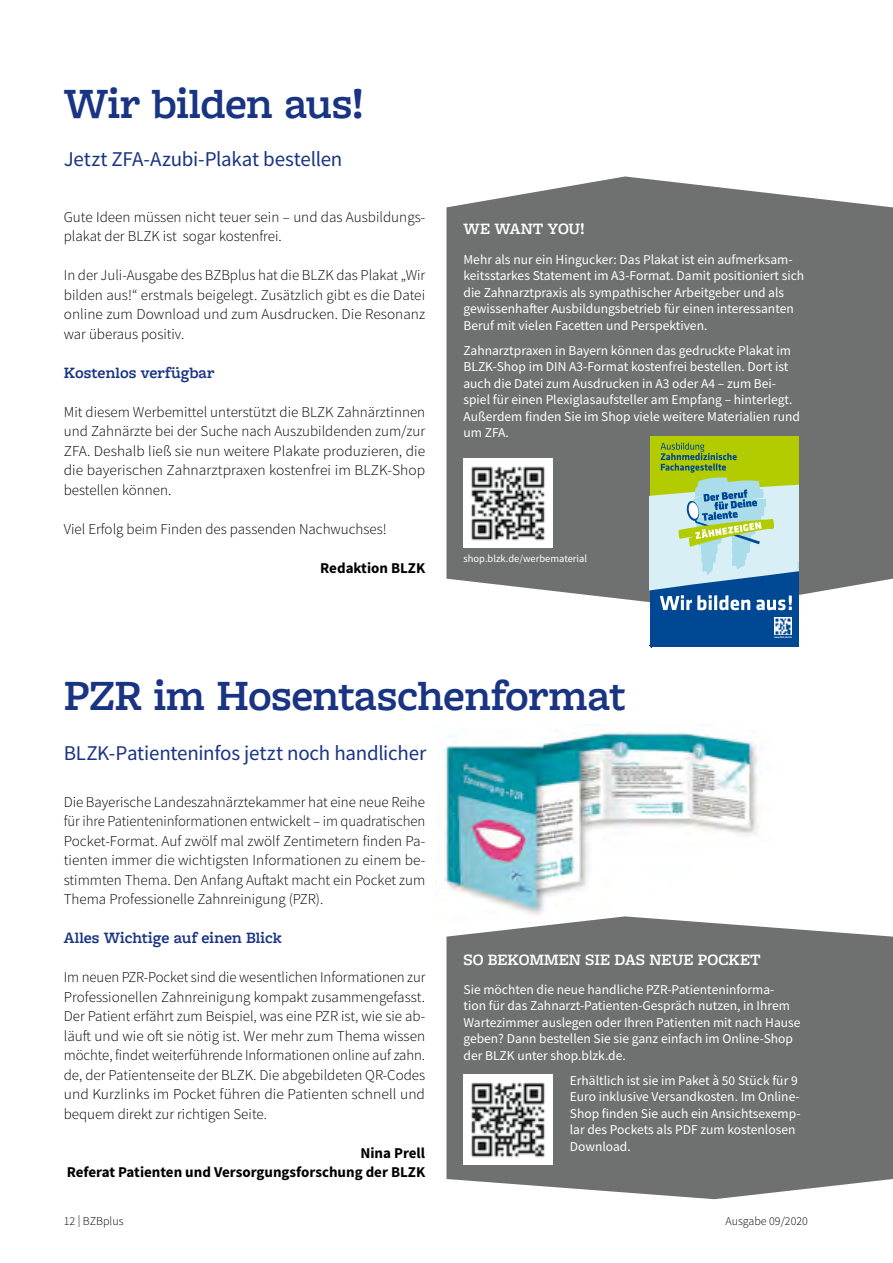
<style>
.page{position:relative;width:893px;height:1263px;background:#fff}
.page>*{position:absolute;margin:0;border:0;box-sizing:border-box;transform-origin:0 0}
.t1{font:600 45px "Freight Macro Pro";letter-spacing:-.015em;color:#1a3484}
.t2{font:21px "Source Sans Pro";letter-spacing:-.015em;color:#1a3484}
.t3{font:600 16.5px "Freight Macro Pro";color:#1a3484}
.t4{font:600 16.5px "Freight Macro Pro";color:#fff}
.t5{font:300 15px/19.5px "Source Sans Pro";color:#000;text-align:justify}
.t6{font:700 15px/19.5px "Source Sans Pro";color:#000;text-align:right}
.t7{font:13.5px/16.5px "Source Sans Pro";color:#fff}
.t8{font:300 12px "Source Sans Pro";color:#000}
.t9{font:10.5px "Source Sans Pro";color:#fff}
</style>
<div class="page">
<img style="left:441px;top:724px;width:318px;height:191px">
<svg style="left:446px;top:916px;width:447px;height:283px;background:#7a7b7b"></svg>
<img style="left:463px;top:1075px;width:90px;height:89px">
<svg style="left:446px;top:176px;width:447px;height:427px;background:#797a7a"></svg>
<img style="left:463px;top:458px;width:90px;height:89px">
<div style="left:650px;top:537px;width:148px;height:110px;background:#004893"></div>
<div style="left:650px;top:436px;width:148px;height:106px;background:#b3cc00"></div>
<div style="left:774px;top:617px;width:18px;height:18px;background:#fff"></div>
<img style="left:775px;top:618px;width:16px;height:17px">
<svg style="left:774px;top:636px;width:18px;height:2px"></svg>
<svg style="left:650px;top:443px;width:149px;height:167px"></svg>
<h1 class="t1" style="left:64px;top:72px;width:302px">Wir bilden aus!</h1>
<h2 class="t2" style="left:64px;top:145px;width:280px">Jetzt ZFA-Azubi-Plakat bestellen</h2>
<p class="t5" style="left:64px;top:207px;width:363px">Gute Ideen müssen nicht teuer sein – und das Ausbildungs&shy;plakat der BLZK ist sogar kostenfrei.</p>
<p class="t5" style="left:64px;top:265px;width:363px">In der Juli-Ausgabe des BZBplus hat die BLZK das Plakat „Wir bilden aus!“ erstmals beigelegt. Zusätzlich gibt es die Datei online zum Download und zum Ausdrucken. Die Resonanz war überaus positiv.</p>
<p class="t3" style="left:64px;top:361px;width:152px">Kostenlos verfügbar</p>
<p class="t5" style="left:64px;top:402px;width:363px">Mit diesem Werbemittel unterstützt die BLZK Zahnärztinnen und Zahnärzte bei der Suche nach Auszubildenden zum/zur ZFA. Deshalb ließ sie nun weitere Plakate produzieren, die die bayerischen Zahnarztpraxen kostenfrei im BLZK-Shop bestellen können.</p>
<p class="t5" style="left:64px;top:519px;width:324px">Viel Erfolg beim Finden des passenden Nachwuchses!</p>
<p class="t6" style="left:320px;top:558px;width:106px">Redaktion BLZK</p>
<p class="t4" style="left:463px;top:217px;width:123px">WE WANT YOU!</p>
<p class="t7" style="left:463px;top:251px;width:342px">Mehr als nur ein Hingucker: Das Plakat ist ein aufmerksam&shy;keitsstarkes Statement im A3-Format. Damit positioniert sich die Zahnarztpraxis als sympathischer Arbeitgeber und als gewissenhafter Ausbildungsbetrieb für einen interessanten Beruf mit vielen Facetten und Perspektiven.</p>
<p class="t7" style="left:463px;top:342px;width:338px">Zahnarztpraxen in Bayern können das gedruckte Plakat im BLZK-Shop im DIN A3-Format kostenfrei bestellen. Dort ist auch die Datei zum Ausdrucken in A3 oder A4 – zum Bei&shy;spiel für einen Plexiglasaufsteller am Empfang – hinterlegt.<br>Außerdem finden Sie im Shop viele weitere Materialien rund um ZFA.</p>
<p class="t9" style="left:463px;top:552px;width:125px">shop.blzk.de/werbematerial</p>
<h1 class="t1" style="left:64px;top:664px;width:563px">PZR im Hosentaschenformat</h1>
<h2 class="t2" style="left:64px;top:739px;width:364px">BLZK-Patienteninfos jetzt noch handlicher</h2>
<p class="t5" style="left:64px;top:792px;width:363px">Die Bayerische Landeszahnärztekammer hat eine neue Reihe für ihre Patienteninformationen entwickelt – im quadratischen Pocket-Format. Auf zwölf mal zwölf Zentimetern finden Pa&shy;tienten immer die wichtigsten Informationen zu einem be&shy;stimmten Thema. Den Anfang Auftakt macht ein Pocket zum Thema Professionelle Zahnreinigung (PZR).</p>
<p class="t3" style="left:64px;top:926px;width:220px">Alles Wichtige auf einen Blick</p>
<p class="t5" style="left:64px;top:967px;width:363px">Im neuen PZR-Pocket sind die wesentlichen Informationen zur Professionellen Zahnreinigung kompakt zusammengefasst.<br>Der Patient erfährt zum Beispiel, was eine PZR ist, wie sie ab&shy;läuft und wie oft sie nötig ist. Wer mehr zum Thema wissen möchte, findet weiterführende Informationen online auf zahn. de, der Patientenseite der BLZK. Die abgebildeten QR-Codes und Kurzlinks im Pocket führen die Patienten schnell und bequem direkt zur richtigen Seite.</p>
<p class="t6" style="left:67px;top:1143px;width:360px">Nina Prell<br>Referat Patienten und Versorgungsforschung der BLZK</p>
<p class="t4" style="left:463px;top:948px;width:299px">SO BEKOMMEN SIE DAS NEUE POCKET</p>
<p class="t7" style="left:463px;top:981px;width:339px">Sie möchten die neue handliche PZR-Patienteninforma-<br>tion für das Zahnarzt-Patienten-Gespräch nutzen, in Ihrem Wartezimmer auslegen oder Ihren Patienten mit nach Hause geben? Dann bestellen Sie sie ganz einfach im Online-Shop der BLZK unter shop.blzk.de.</p>
<p class="t7" style="left:570px;top:1072px;width:232px">Erhältlich ist sie im Paket à 50 Stück für 9<br>Euro inklusive Versandkosten. Im Online-Shop finden Sie auch ein Ansichtsexemp&shy;lar des Pockets als PDF zum kostenlosen Download.</p>
<p class="t8" style="left:64px;top:1213px;width:61px">12 | BZBplus</p>
<p class="t8" style="left:725px;top:1213px;width:84px">Ausgabe 09/2020</p>
</div>
